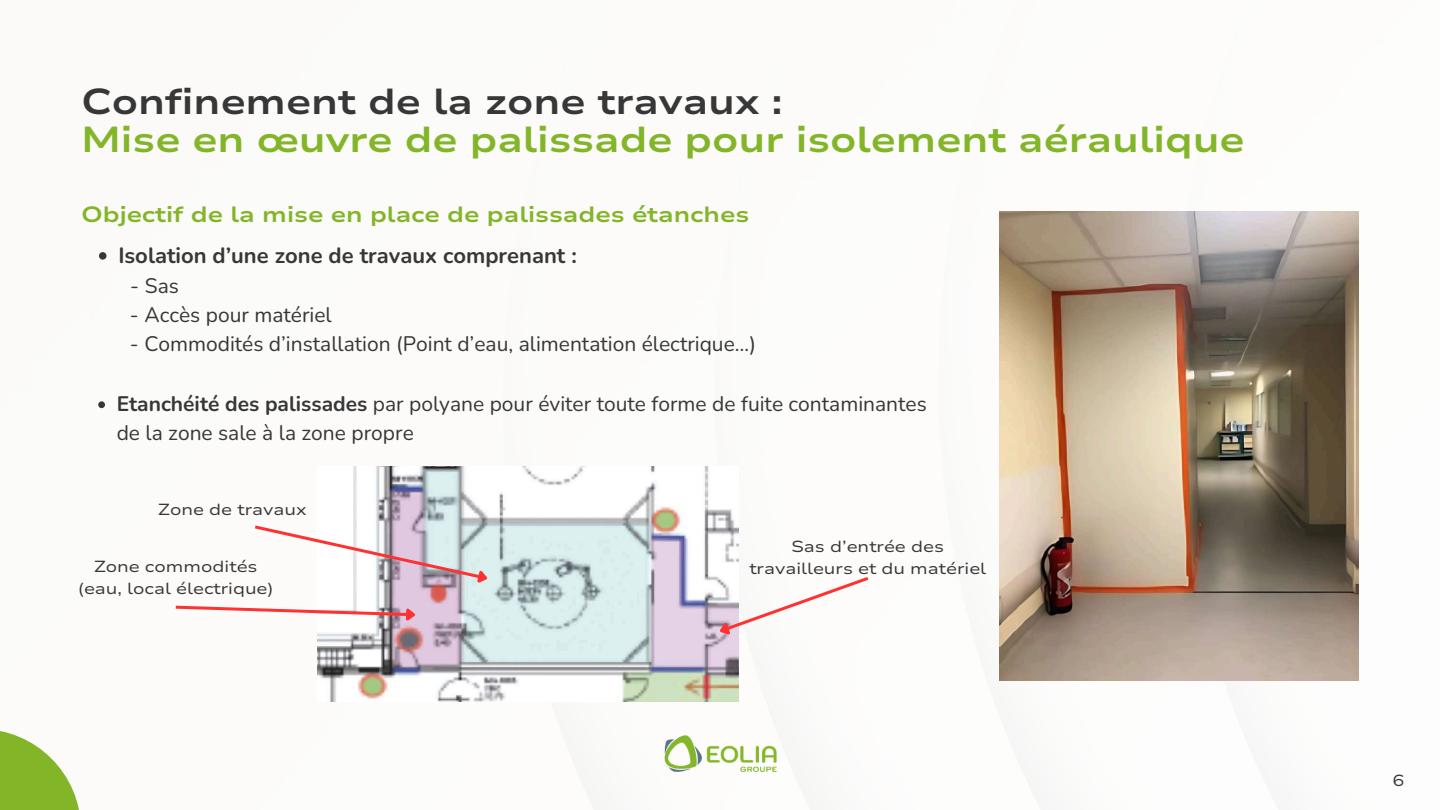
<style>
.page{position:relative;width:1440px;height:810px;background:#fff}
.page>*{position:absolute;margin:0;border:0;box-sizing:border-box;transform-origin:0 0}
.t1{font:700 36px "Nunito Sans 10 pt Expanded";color:#82b628}
.t2{font:700 36px "Nunito Sans 10 pt Expanded";color:#373737}
.t3{font:700 22px "Nunito Sans 10 pt Expanded";color:#83b528}
.t4{font:700 22px "Nunito";color:#373737}
.t5{font:21px/29.2px "Nunito";color:#373737}
.t6{font:16px/21.8px "Nunito Sans 10 pt Expanded";color:#373737;text-align:center}
.s1{font-weight:700}
</style>
<div class="page">
<svg style="left:0;top:731px;width:79px;height:79px;fill:#83b528"></svg>
<img style="left:999px;top:211px;width:360px;height:470px">
<img style="left:318px;top:466px;width:420px;height:236px">
<svg style="left:99px;top:252px;width:7px;height:8px"></svg>
<svg style="left:98px;top:401px;width:7px;height:7px"></svg>
<svg style="left:255px;top:523px;width:237px;height:66px"></svg>
<svg style="left:175px;top:604px;width:244px;height:21px"></svg>
<svg style="left:713px;top:575px;width:156px;height:66px"></svg>
<img style="left:664px;top:735px;width:112px;height:36px">
<h1 class="t2" style="left:81px;top:78px;width:703px">Confinement de la zone travaux :</h1>
<h1 class="t1" style="left:81px;top:115px;width:1165px">Mise en œuvre de palissade pour isolement aéraulique</h1>
<p class="t3" style="left:81px;top:200px;width:670px">Objectif de la mise en place de palissades étanches</p>
<p class="t4" style="left:118px;top:240px;width:460px">Isolation d’une zone de travaux comprenant :</p>
<p class="t5" style="left:130px;top:271px;width:50px">- Sas</p>
<p class="t5" style="left:130px;top:300px;width:204px">- Accès pour matériel</p>
<p class="t5" style="left:130px;top:330px;width:628px">- Commodités d’installation (Point d’eau, alimentation électrique…)</p>
<p class="t5" style="left:117px;top:390px;width:812px"><span class="s1">Etanchéité des palissades</span> par polyane pour éviter toute forme de fuite contaminantes de la zone sale à la zone propre</p>
<p class="t6" style="left:158px;top:499px;width:150px">Zone de travaux</p>
<p class="t6" style="left:78px;top:556px;width:197px">Zone commodités (eau, local électrique)</p>
<p class="t6" style="left:749px;top:536px;width:238px">Sas d’entrée des travailleurs et du matériel</p>
<p class="t6" style="left:1393px;top:770px;width:13px">6</p>
</div>
